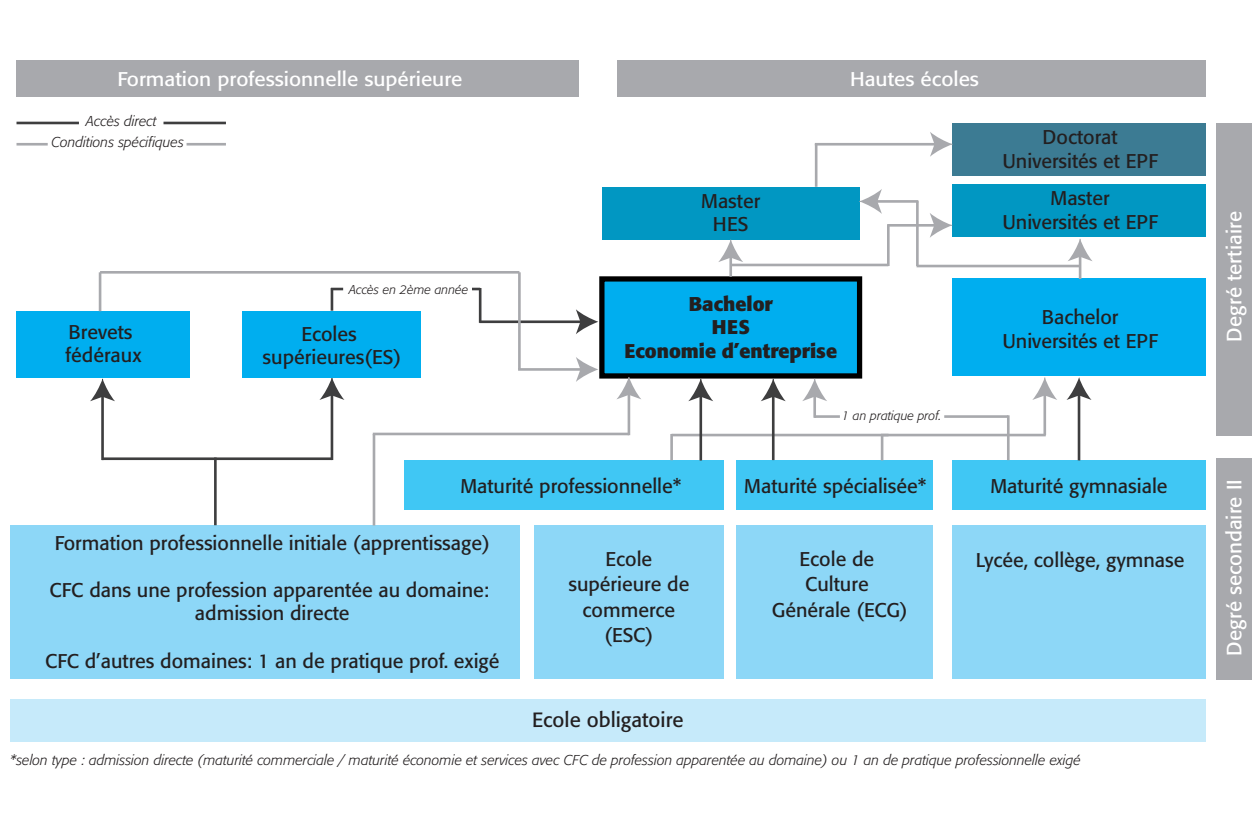
<style>
.page{position:relative;width:1260px;height:840px;background:#fff}
.page>*{position:absolute;margin:0;border:0;box-sizing:border-box;transform-origin:0 0}
.t1{font:20.47px "Formata";color:#231f20}
.t2{font:20.47px "Formata";color:#fff}
.t3{font:19.78px/23.6px "Formata";color:#231f20;text-align:center}
.t4{font:19.6px/23.6px "Formata";color:#231f20;text-align:center}
.t5{font:19.6px "Formata";color:#fff;scale:1.05 1}
.t6{font:700 19.6px/23.6px "Formata";color:#231f20;text-align:center}
.t7{font:italic 300 14.17px/21px "Formata";color:#231f20;text-align:center}
.t8{font:italic 300 12.6px "Formata";color:#231f20}
</style>
<div class="page">
<div style="left:10px;top:699px;width:1196px;height:43px;background:#c6eafa"></div>
<div style="left:17px;top:61px;width:562px;height:36px;background:#a8a9ad"></div>
<div style="left:617px;top:61px;width:589px;height:36px;background:#a8a9ad"></div>
<div style="left:952px;top:279px;width:254px;height:97px;background:#00aeef"></div>
<div style="left:599px;top:276px;width:263px;height:103px;background:#00aeef;border:5px solid #000"></div>
<div style="left:952px;top:184px;width:254px;height:53px;background:#0197c2"></div>
<div style="left:952px;top:123px;width:254px;height:53px;background:#3c7b93"></div>
<div style="left:602px;top:187px;width:258px;height:53px;background:#0197c2"></div>
<div style="left:10px;top:525px;width:509px;height:153px;background:#8dd7f7"></div>
<div style="left:952px;top:526px;width:254px;height:153px;background:#8dd7f7"></div>
<div style="left:534px;top:525px;width:190px;height:153px;background:#8dd7f7"></div>
<div style="left:736px;top:525px;width:197px;height:153px;background:#8dd7f7"></div>
<div style="left:1216px;top:459px;width:35px;height:221px;background:#a8a9ad"></div>
<div style="left:1216px;top:123px;width:35px;height:312px;background:#a8a9ad"></div>
<div style="left:952px;top:460px;width:254px;height:50px;background:#40c7f4"></div>
<div style="left:404px;top:460px;width:320px;height:49px;background:#40c7f4"></div>
<div style="left:736px;top:460px;width:197px;height:49px;background:#40c7f4"></div>
<hr style="left:1078px;top:393px;width:2px;height:67px;background:#3e3e3f">
<svg style="left:1067px;top:378px;width:25px;height:22px"></svg>
<hr style="left:875px;top:200px;width:43px;height:3px;background:#a8a9ad">
<svg style="left:859px;top:189px;width:23px;height:25px"></svg>
<hr style="left:916px;top:201px;width:3px;height:65px;background:#a8a9ad">
<hr style="left:1079px;top:255px;width:2px;height:24px;background:#a8a9ad">
<svg style="left:1068px;top:239px;width:24px;height:22px"></svg>
<hr style="left:917px;top:265px;width:162px;height:2px;background:#a8a9ad">
<hr style="left:815px;top:144px;width:2px;height:43px;background:#a8a9ad">
<hr style="left:815px;top:143px;width:122px;height:3px;background:#a8a9ad">
<svg style="left:930px;top:132px;width:22px;height:25px"></svg>
<hr style="left:887px;top:224px;width:49px;height:3px;background:#a8a9ad">
<svg style="left:930px;top:213px;width:22px;height:25px"></svg>
<hr style="left:887px;top:225px;width:3px;height:41px;background:#a8a9ad">
<hr style="left:729px;top:256px;width:3px;height:21px;background:#a8a9ad">
<svg style="left:718px;top:240px;width:25px;height:22px"></svg>
<hr style="left:731px;top:264px;width:157px;height:2px;background:#a8a9ad">
<hr style="left:17px;top:122px;width:62px;height:2px;background:#3e3e3f">
<hr style="left:17px;top:143px;width:31px;height:3px;background:#a8a9ad">
<hr style="left:164px;top:122px;width:62px;height:2px;background:#3e3e3f">
<hr style="left:187px;top:143px;width:39px;height:3px;background:#a8a9ad">
<hr style="left:101px;top:395px;width:3px;height:65px;background:#3e3e3f">
<svg style="left:90px;top:379px;width:25px;height:22px"></svg>
<hr style="left:331px;top:393px;width:2px;height:67px;background:#3e3e3f">
<svg style="left:319px;top:378px;width:25px;height:22px"></svg>
<hr style="left:103px;top:457px;width:229px;height:3px;background:#3e3e3f">
<hr style="left:214px;top:458px;width:3px;height:67px;background:#3e3e3f">
<hr style="left:373px;top:433px;width:256px;height:2px;background:#a8a9ad">
<hr style="left:628px;top:393px;width:2px;height:42px;background:#a8a9ad">
<svg style="left:616px;top:377px;width:25px;height:22px"></svg>
<hr style="left:373px;top:434px;width:2px;height:92px;background:#a8a9ad">
<div style="left:243px;top:311px;width:178px;height:67px;background:#00aeef"></div>
<div style="left:17px;top:311px;width:173px;height:67px;background:#00aeef"></div>
<hr style="left:331px;top:288px;width:2px;height:23px;background:#3e3e3f">
<svg style="left:333px;top:288px;width:10px;height:2px"></svg>
<svg style="left:472px;top:288px;width:7px;height:2px"></svg>
<hr style="left:479px;top:288px;width:2px;height:35px;background:#3e3e3f">
<hr style="left:480px;top:320px;width:102px;height:3px;background:#3e3e3f">
<svg style="left:576px;top:309px;width:22px;height:25px"></svg>
<hr style="left:99px;top:272px;width:2px;height:39px;background:#a8a9ad">
<hr style="left:100px;top:271px;width:419px;height:3px;background:#a8a9ad">
<hr style="left:518px;top:272px;width:3px;height:97px;background:#a8a9ad">
<hr style="left:518px;top:368px;width:64px;height:3px;background:#a8a9ad">
<svg style="left:576px;top:357px;width:22px;height:25px"></svg>
<hr style="left:1007px;top:415px;width:3px;height:45px;background:#a8a9ad">
<hr style="left:815px;top:415px;width:25px;height:3px;background:#a8a9ad">
<hr style="left:813px;top:395px;width:3px;height:23px;background:#a8a9ad">
<svg style="left:802px;top:379px;width:25px;height:22px"></svg>
<hr style="left:944px;top:415px;width:64px;height:3px;background:#a8a9ad">
<hr style="left:672px;top:434px;width:217px;height:2px;background:#a8a9ad">
<hr style="left:881px;top:435px;width:2px;height:25px;background:#a8a9ad">
<hr style="left:881px;top:434px;width:165px;height:2px;background:#a8a9ad">
<hr style="left:1043px;top:393px;width:3px;height:42px;background:#a8a9ad">
<svg style="left:1032px;top:378px;width:25px;height:22px"></svg>
<hr style="left:670px;top:434px;width:3px;height:26px;background:#a8a9ad">
<hr style="left:699px;top:395px;width:3px;height:65px;background:#3e3e3f">
<svg style="left:688px;top:379px;width:25px;height:22px"></svg>
<hr style="left:772px;top:395px;width:3px;height:65px;background:#3e3e3f">
<svg style="left:761px;top:379px;width:25px;height:22px"></svg>
<p class="t5" style="left:117px;top:67px;width:330px">Formation professionnelle supérieure</p>
<p class="t5" style="left:850px;top:67px;width:124px">Hautes écoles</p>
<p class="t7" style="left:52px;top:111px;width:134px">Accès direct<br>Conditions spécifiques</p>
<p class="t8" style="left:349px;top:282px;width:121px">Accès en 2ème année</p>
<p class="t4" style="left:66px;top:320px;width:77px;text-align:left">Brevets fédéraux</p>
<p class="t3" style="left:263px;top:322px;width:140px">Ecoles supérieures(ES)</p>
<p class="t4" style="left:701px;top:189px;width:61px">Master<br>HES</p>
<p class="t6" style="left:624px;top:292px;width:214px">Bachelor<br>HES<br>Economie d’entreprise</p>
<p class="t8" style="left:842px;top:408px;width:101px">1 an pratique prof.</p>
<p class="t4" style="left:1002px;top:125px;width:157px">Doctorat<br>Universités et EPF</p>
<p class="t4" style="left:1002px;top:186px;width:157px">Master<br>Universités et EPF</p>
<p class="t4" style="left:1002px;top:306px;width:157px">Bachelor<br>Universités et EPF</p>
<p class="t1" style="left:416px;top:473px;width:301px">Formation professionnelle initale</p>
<p class="t4" style="left:460px;top:475px;width:223px">Maturité professionnelle*</p>
<p class="t4" style="left:744px;top:474px;width:184px">Maturité spécialisée*</p>
<p class="t4" style="left:990px;top:475px;width:179px">Maturité gymnasiale</p>
<p class="t4" style="left:55px;top:531px;width:437px">Formation professionnelle initiale (apprentissage)</p>
<p class="t4" style="left:50px;top:578px;width:441px">CFC dans une profession apparentée au domaine: admission directe</p>
<p class="t4" style="left:45px;top:649px;width:456px">CFC d’autres domaines: 1 an de pratique prof. exigé</p>
<p class="t4" style="left:568px;top:547px;width:122px;line-height:25.2px">Ecole supérieure de commerce (ESC)</p>
<p class="t1" style="left:532px;top:707px;width:153px">Ecole obligatoire</p>
<p class="t4" style="left:800px;top:547px;width:76px">Ecole de</p>
<p class="t4" style="left:976px;top:548px;width:210px">Lycée, collège, gymnase</p>
<p class="t4" style="left:772px;top:572px;width:137px;line-height:25.2px">Culture<br>Générale (ECG)</p>
<p class="t7" style="left:10px;top:750px;width:1072px">*selon type : admission directe (maturité commerciale / maturité économie et services avec CFC de profession apparentée au domaine) ou 1 an de pratique professionnelle exigé</p>
<p class="t2" style="left:1222px;top:342px;width:132px;rotate:-90deg">Degré tertiaire</p>
<p class="t2" style="left:1222px;top:656px;width:179px;rotate:-90deg">Degré secondaire II</p>
</div>
